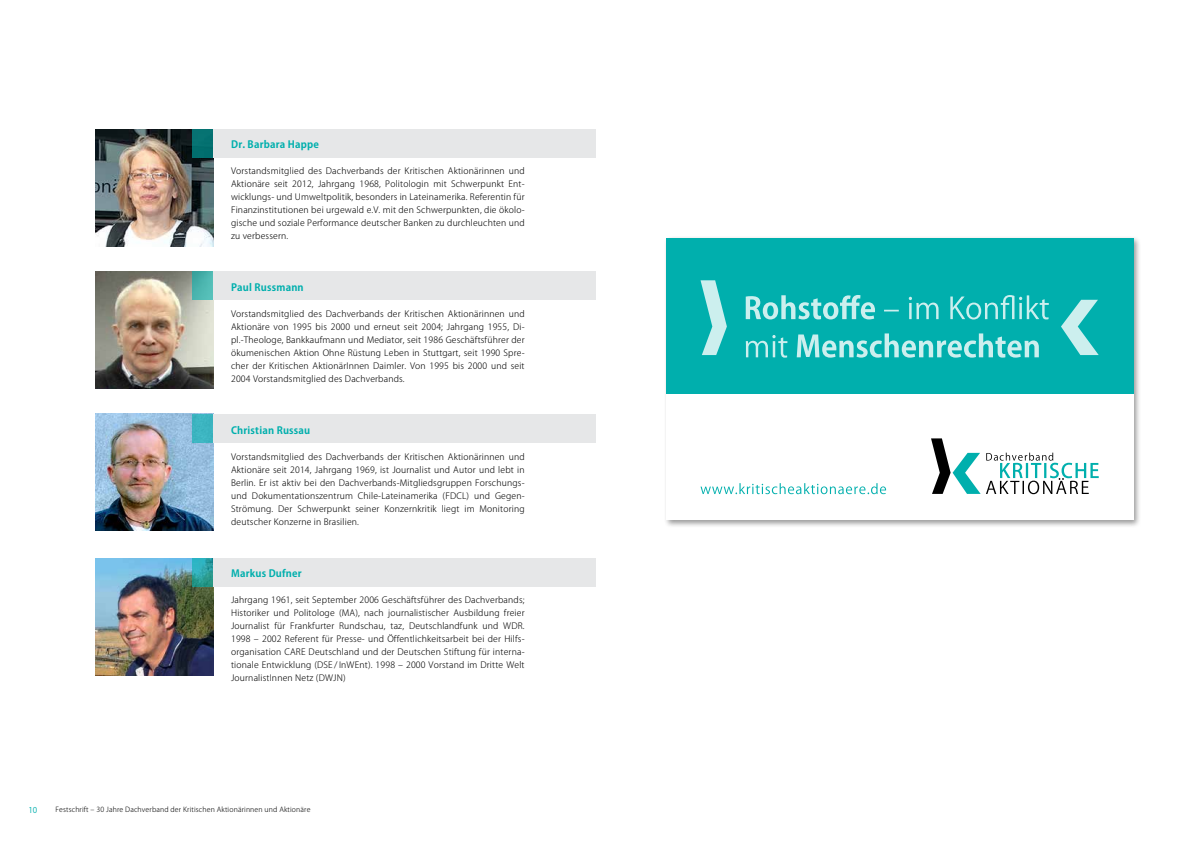
<style>
.page{position:relative;width:1191px;height:842px;background:#fff}
.page>*{position:absolute;margin:0;border:0;box-sizing:border-box;transform-origin:0 0}
.t1{font:700 10px "Koz Go Pr 6 N";letter-spacing:.02em;color:#00afad}
.t2{font:300 8.7px/13px "Koz Go Pr 6 N";letter-spacing:.02em;color:#000;text-align:justify}
.t3{font:8px "Koz Go Pr 6 N";color:#00afad}
.t4{font:300 7px "Koz Go Pr 6 N";letter-spacing:.02em;color:#000}
</style>
<div class="page">
<img style="left:96px;top:558px;width:117px;height:117px">
<img style="left:96px;top:414px;width:117px;height:117px">
<img style="left:96px;top:271px;width:117px;height:117px">
<img style="left:96px;top:129px;width:117px;height:117px">
<div style="left:213px;top:129px;width:382px;height:29px;background:#e6e7e8"></div>
<div style="left:193px;top:129px;width:20px;height:29px;background:#047170"></div>
<div style="left:213px;top:271px;width:382px;height:29px;background:#e6e7e8"></div>
<div style="left:193px;top:271px;width:20px;height:29px;background:linear-gradient(to right,#41aba5,#55bfb8)"></div>
<div style="left:213px;top:414px;width:382px;height:28px;background:#e6e7e8"></div>
<div style="left:193px;top:414px;width:20px;height:28px;background:#3cb5c1"></div>
<div style="left:213px;top:558px;width:382px;height:28px;background:#e6e7e8"></div>
<svg style="left:193px;top:558px;width:20px;height:28px"></svg>
<div style="left:663px;top:236px;width:478px;height:293px;background:#000;opacity:.4"></div>
<div style="left:666px;top:383px;width:467px;height:137px;background:#fff"></div>
<div style="left:666px;top:238px;width:467px;height:156px;background:#00afad"></div>
<svg style="left:986px;top:453px;width:112px;height:41px"></svg>
<svg style="left:931px;top:438px;width:49px;height:56px"></svg>
<svg style="left:700px;top:483px;width:186px;height:11px"></svg>
<svg style="left:1061px;top:300px;width:37px;height:55px"></svg>
<svg style="left:700px;top:280px;width:27px;height:75px"></svg>
<svg style="left:746px;top:333px;width:292px;height:25px"></svg>
<svg style="left:745px;top:295px;width:303px;height:24px"></svg>
<p class="t1" style="left:231px;top:138px;width:89px">Dr. Barbara Happe</p>
<p class="t2" style="left:231px;top:164px;width:295px">Vorstandsmitglied des Dachverbands der Kritischen Aktionärinnen und Aktionäre seit 2012, Jahrgang 1968, Politologin mit Schwerpunkt Ent&shy;wicklungs- und Umweltpolitik, besonders in Lateinamerika. Referentin für Finanzinstitutionen bei urgewald e.V. mit den Schwerpunkten, die ökolo&shy;gische und soziale Performance deutscher Banken zu durchleuchten und zu verbessern.</p>
<p class="t1" style="left:231px;top:281px;width:74px">Paul Russmann</p>
<p class="t2" style="left:231px;top:307px;width:295px">Vorstandsmitglied des Dachverbands der Kritischen Aktionärinnen und Aktionäre von 1995 bis 2000 und erneut seit 2004; Jahrgang 1955, Di&shy;pl.-Theologe, Bankkaufmann und Mediator, seit 1986 Geschäftsführer der ökumenischen Aktion Ohne Rüstung Leben in Stuttgart, seit 1990 Spre&shy;cher der Kritischen AktionärInnen Daimler. Von 1995 bis 2000 und seit 2004 Vorstandsmitglied des Dachverbands.</p>
<p class="t1" style="left:231px;top:424px;width:81px">Christian Russau</p>
<p class="t2" style="left:231px;top:450px;width:295px">Vorstandsmitglied des Dachverbands der Kritischen Aktionärinnen und Aktionäre seit 2014, Jahrgang 1969, ist Journalist und Autor und lebt in Berlin. Er ist aktiv bei den Dachverbands-Mitgliedsgruppen Forschungs&shy;und Dokumentationszentrum Chile-Lateinamerika (FDCL) und Gegen-Strömung. Der Schwerpunkt seiner Konzernkritik liegt im Monitoring deutscher Konzerne in Brasilien.</p>
<p class="t1" style="left:231px;top:567px;width:72px">Markus Dufner</p>
<p class="t2" style="left:231px;top:593px;width:295px">Jahrgang 1961, seit September 2006 Geschäftsführer des Dachverbands; Historiker und Politologe (MA), nach journalistischer Ausbildung freier Journalist für Frankfurter Rundschau, taz, Deutschlandfunk und WDR.<br>1998 – 2002 Referent für Presse- und Öffentlichkeitsarbeit bei der Hilfs&shy;organisation CARE Deutschland und der Deutschen Stiftung für interna&shy;tionale Entwicklung (DSE /InWEnt). 1998 – 2000 Vorstand im Dritte Welt JournalistInnen Netz (DWJN)</p>
<p class="t3" style="left:28px;top:805px;width:10px">10</p>
<p class="t4" style="left:55px;top:806px;width:256px">Festschrift – 30 Jahre Dachverband der Kritischen Aktionärinnen und Aktionäre</p>
</div>
